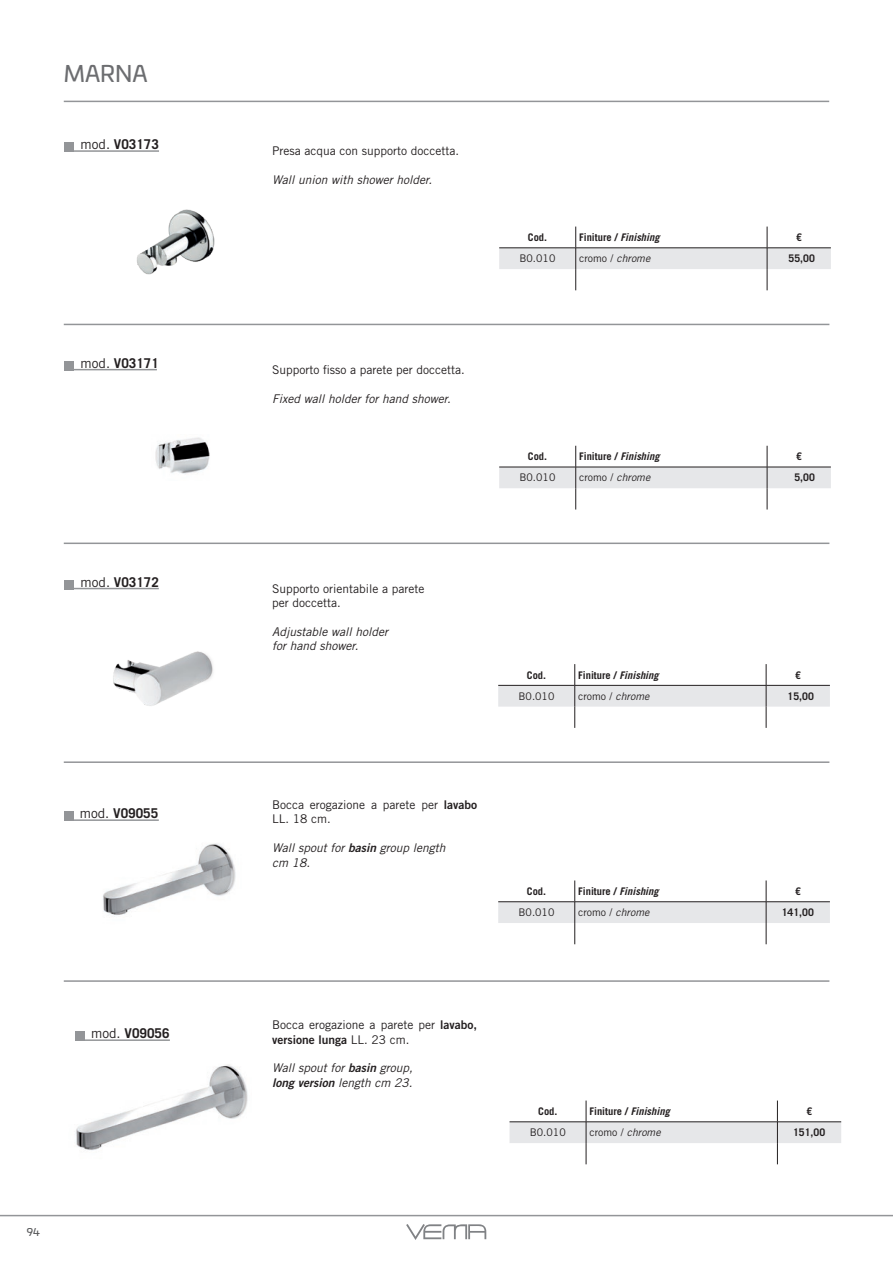
<style>
.page{position:relative;width:893px;height:1263px;background:#fff}
.page>*{position:absolute;margin:0;border:0;box-sizing:border-box;transform-origin:0 0}
.t1{font:22.5px "Univia Pro";color:#6c6d70}
.t2{font:700 13.5px "Trade Gothic LT Std";color:#231f20}
.t3{font:12px/14.4px "Trade Gothic LT Std";color:#231f20}
.t4{font:italic 12px/14.4px "Trade Gothic LT Std";color:#231f20}
.t5{font:12px "Trade Gothic LT Std Bd 2 Obl";color:#231f20}
.t6{font:12px "Trade Gothic LT Std Bd 2";color:#231f20}
.t7{font:700 10.5px "Trade Gothic LT Std";color:#231f20}
.t8{font:10.5px "Trade Gothic LT Std";color:#231f20}
.t9{font:10.5px "Univia Pro";color:#57585a}
.s1{font-weight:400}
.s2{font-family:"Trade Gothic LT Std Bd 2"}
.s3{font-family:"Trade Gothic LT Std Bd 2 Obl";font-style:normal}
.s4{font-family:"Trade Gothic LT Std"}
.s5{font-family:"Trade Gothic LT Std";font-style:italic}
.s6{font-style:italic}
</style>
<div class="page">
<svg style="left:406px;top:1224px;width:80px;height:16px"></svg>
<hr style="left:0;top:1215px;width:893px;height:1px;background:#939598">
<hr style="left:64px;top:324px;width:765px;height:1px;background:#939598">
<hr style="left:64px;top:543px;width:765px;height:1px;background:#939598">
<hr style="left:64px;top:761px;width:765px;height:2px;background:#939598">
<hr style="left:64px;top:980px;width:765px;height:2px;background:#939598">
<img style="left:155px;top:437px;width:55px;height:37px">
<div style="left:64px;top:361px;width:9px;height:9px;background:#939598"></div>
<hr style="left:67px;top:369px;width:90px;height:1px;background:#939598">
<svg style="left:499px;top:446px;width:332px;height:63px"></svg>
<hr style="left:499px;top:467px;width:77px;height:1px;background:#231f20">
<hr style="left:576px;top:467px;width:191px;height:1px;background:#231f20">
<hr style="left:767px;top:467px;width:64px;height:1px;background:#231f20">
<img style="left:113px;top:651px;width:100px;height:55px">
<div style="left:64px;top:580px;width:9px;height:9px;background:#939598"></div>
<hr style="left:67px;top:588px;width:92px;height:1px;background:#939598">
<svg style="left:498px;top:664px;width:332px;height:64px"></svg>
<hr style="left:498px;top:685px;width:77px;height:1px;background:#231f20">
<hr style="left:575px;top:685px;width:191px;height:1px;background:#231f20">
<hr style="left:766px;top:685px;width:64px;height:1px;background:#231f20">
<img style="left:103px;top:843px;width:133px;height:73px">
<div style="left:64px;top:811px;width:9px;height:10px;background:#939598"></div>
<hr style="left:67px;top:819px;width:92px;height:2px;background:#939598">
<svg style="left:498px;top:880px;width:332px;height:64px"></svg>
<hr style="left:498px;top:901px;width:77px;height:1px;background:#231f20">
<hr style="left:575px;top:901px;width:191px;height:1px;background:#231f20">
<hr style="left:766px;top:901px;width:64px;height:1px;background:#231f20">
<div style="left:64px;top:142px;width:9px;height:10px;background:#939598"></div>
<hr style="left:67px;top:150px;width:92px;height:2px;background:#939598">
<svg style="left:499px;top:227px;width:332px;height:63px"></svg>
<hr style="left:499px;top:248px;width:77px;height:1px;background:#231f20">
<hr style="left:576px;top:248px;width:191px;height:1px;background:#231f20">
<hr style="left:767px;top:248px;width:64px;height:1px;background:#231f20">
<img style="left:90px;top:209px;width:190px;height:115px">
<img style="left:76px;top:1064px;width:172px;height:87px">
<div style="left:75px;top:1031px;width:10px;height:10px;background:#939598"></div>
<hr style="left:78px;top:1039px;width:92px;height:2px;background:#939598">
<svg style="left:509px;top:1100px;width:332px;height:64px"></svg>
<hr style="left:509px;top:1121px;width:77px;height:1px;background:#231f20">
<hr style="left:586px;top:1121px;width:191px;height:1px;background:#231f20">
<hr style="left:777px;top:1121px;width:64px;height:1px;background:#231f20">
<hr style="left:64px;top:101px;width:765px;height:1px;background:#939598">
<h1 class="t1" style="left:64px;top:57px;width:85px">MARNA</h1>
<p class="t2" style="left:81px;top:136px;width:80px"><span class="s1">mod.</span> V03173</p>
<p class="t2" style="left:81px;top:355px;width:80px"><span class="s1">mod.</span> V03171</p>
<p class="t2" style="left:81px;top:574px;width:80px"><span class="s1">mod.</span> V03172</p>
<p class="t2" style="left:80px;top:805px;width:80px"><span class="s1">mod.</span> V09055</p>
<p class="t2" style="left:91px;top:1025px;width:80px"><span class="s1">mod.</span> V09056</p>
<p class="t9" style="left:27px;top:1225px;width:15px">94</p>
<p class="t3" style="left:272px;top:144px;width:188px">Presa acqua con supporto doccetta.</p>
<p class="t4" style="left:272px;top:173px;width:161px">Wall union with shower holder.</p>
<p class="t3" style="left:272px;top:363px;width:194px">Supporto fisso a parete per doccetta.</p>
<p class="t4" style="left:272px;top:392px;width:180px">Fixed wall holder for hand shower.</p>
<p class="t3" style="left:272px;top:581px;width:154px">Supporto orientabile a parete per doccetta.</p>
<p class="t4" style="left:272px;top:625px;width:118px">Adjustable wall holder for hand shower.</p>
<p class="t3" style="left:272px;top:797px;width:206px">Bocca erogazione a parete per <span class="s2">lavabo<br></span>LL. 18 cm.</p>
<p class="t4" style="left:272px;top:841px;width:175px">Wall spout for <span class="s3">basin</span> group length cm 18.</p>
<p class="t3" style="left:272px;top:1017px;width:206px">Bocca erogazione a parete per <span class="s2">lavabo,</span></p>
<p class="t6" style="left:272px;top:1032px;width:139px">versione lunga <span class="s4">LL. 23 cm.</span></p>
<p class="t4" style="left:272px;top:1061px;width:142px">Wall spout for <span class="s3">basin</span> group,</p>
<p class="t5" style="left:272px;top:1075px;width:142px">long version <span class="s5">length cm 23.</span></p>
<p class="t7" style="left:528px;top:231px;width:21px">Cod.</p>
<p class="t7" style="left:579px;top:231px;width:82px">Finiture / <span class="s6">Finishing</span></p>
<p class="t7" style="left:796px;top:231px;width:7px">€</p>
<p class="t8" style="left:520px;top:252px;width:37px">B0.010</p>
<p class="t8" style="left:579px;top:252px;width:73px">cromo / <span class="s6">chrome</span></p>
<p class="t7" style="left:789px;top:252px;width:28px">55,00</p>
<p class="t7" style="left:528px;top:450px;width:21px">Cod.</p>
<p class="t7" style="left:579px;top:450px;width:82px">Finiture / <span class="s6">Finishing</span></p>
<p class="t7" style="left:796px;top:450px;width:7px">€</p>
<p class="t8" style="left:520px;top:471px;width:37px">B0.010</p>
<p class="t8" style="left:579px;top:471px;width:73px">cromo / <span class="s6">chrome</span></p>
<p class="t7" style="left:794px;top:471px;width:22px">5,00</p>
<p class="t7" style="left:527px;top:668px;width:21px">Cod.</p>
<p class="t7" style="left:578px;top:668px;width:82px">Finiture / <span class="s6">Finishing</span></p>
<p class="t7" style="left:795px;top:668px;width:7px">€</p>
<p class="t8" style="left:519px;top:690px;width:37px">B0.010</p>
<p class="t8" style="left:578px;top:690px;width:73px">cromo / <span class="s6">chrome</span></p>
<p class="t7" style="left:788px;top:690px;width:28px">15,00</p>
<p class="t7" style="left:527px;top:885px;width:21px">Cod.</p>
<p class="t7" style="left:578px;top:885px;width:82px">Finiture / <span class="s6">Finishing</span></p>
<p class="t7" style="left:795px;top:885px;width:7px">€</p>
<p class="t8" style="left:519px;top:906px;width:37px">B0.010</p>
<p class="t8" style="left:578px;top:906px;width:73px">cromo / <span class="s6">chrome</span></p>
<p class="t7" style="left:782px;top:906px;width:34px">141,00</p>
<p class="t7" style="left:538px;top:1105px;width:21px">Cod.</p>
<p class="t7" style="left:589px;top:1105px;width:82px">Finiture / <span class="s6">Finishing</span></p>
<p class="t7" style="left:806px;top:1105px;width:7px">€</p>
<p class="t8" style="left:530px;top:1126px;width:37px">B0.010</p>
<p class="t8" style="left:589px;top:1126px;width:73px">cromo / <span class="s6">chrome</span></p>
<p class="t7" style="left:793px;top:1126px;width:34px">151,00</p>
</div>
